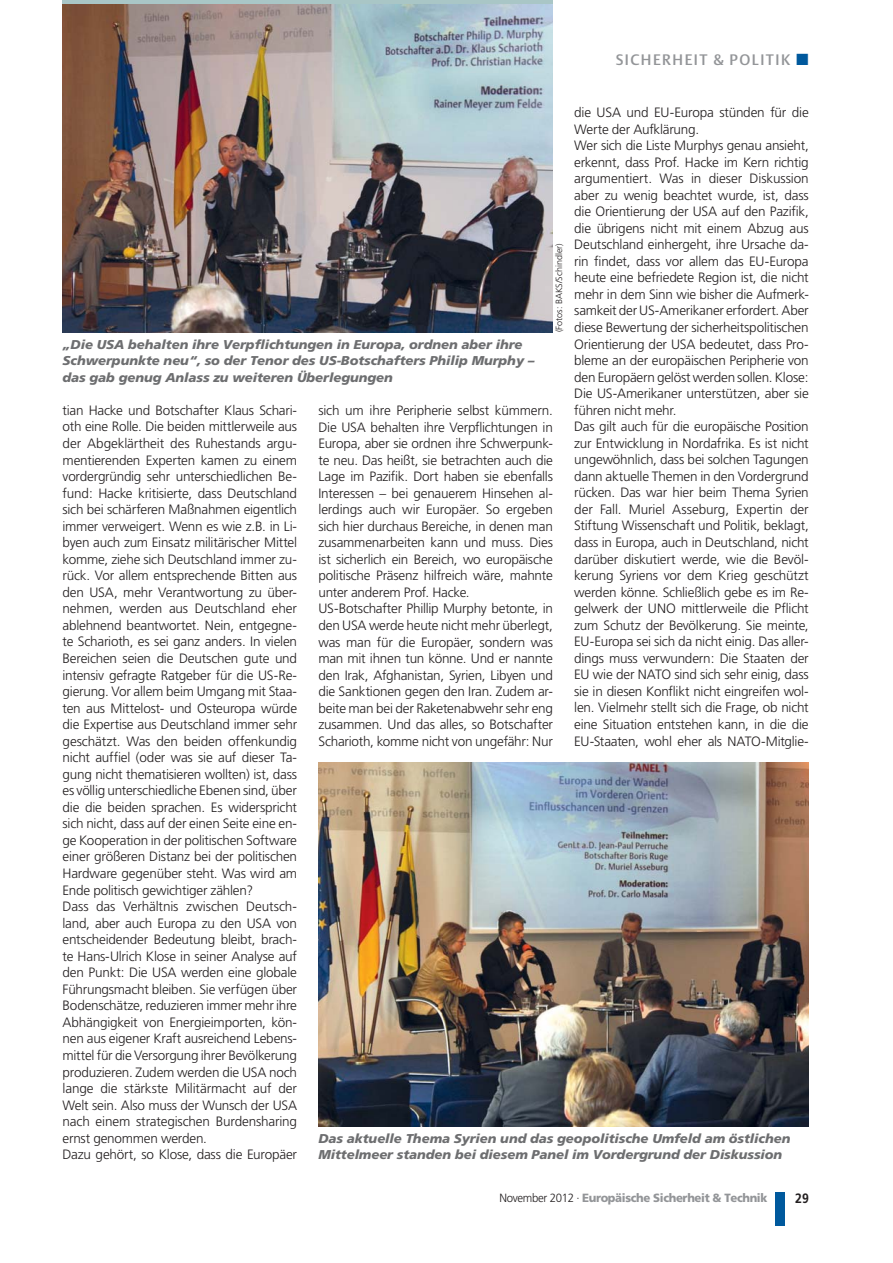
<style>
.page{position:relative;width:893px;height:1263px;background:#fff}
.page>*{position:absolute;margin:0;border:0;box-sizing:border-box;transform-origin:0 0}
.t1{font:15px "DTL Argo T Medium";letter-spacing:.1em;color:#939598}
.t2{font:300 13.5px/16.5px "Frutiger";letter-spacing:-.02em;color:#231f20}
.t3{font:700 13.5px "Frutiger";color:#231f20;scale:.9 1}
.t4{font:italic 900 12.75px/16.5px "Frutiger";letter-spacing:-.005em;color:#6d6e70}
.t5{font:900 11.85px "Frutiger";letter-spacing:-.03em;color:#939598;scale:.96 1}
.t6{font:300 9px "Frutiger";color:#231f20}
.s1{font-family:"European Pi Three";color:#00599d}
.s2{font-family:"Frutiger LT Std";font-weight:300;color:#231f20}
</style>
<div class="page">
<div style="left:775px;top:1192px;width:9px;height:34px;background:#00599d"></div>
<img style="left:318px;top:762px;width:491px;height:364px">
<img style="left:63px;top:4px;width:490px;height:328px">
<p class="t1" style="left:616px;top:54px;width:195px">SICHERHEIT &amp; POLITIK <span class="s1">-</span></p>
<p class="t2" style="left:574px;top:105px;width:236px">die USA und EU-Europa stünden für die Werte der Aufklärung.<br>Wer sich die Liste Murphys genau ansieht, erkennt, dass Prof. Hacke im Kern richtig argumentiert. Was in dieser Diskussion aber zu wenig beachtet wurde, ist, dass die Orientierung der USA auf den Pazifik, die übrigens nicht mit einem Abzug aus Deutschland einhergeht, ihre Ursache da&shy;rin findet, dass vor allem das EU-Europa heute eine befriedete Region ist, die nicht mehr in dem Sinn wie bisher die Aufmerk&shy;samkeit der US-Amerikaner erfordert. Aber diese Bewertung der sicherheitspolitischen Orientierung der USA bedeutet, dass Pro&shy;bleme an der europäischen Peripherie von den Europäern gelöst werden sollen. Klose:<br>Die US-Amerikaner unterstützen, aber sie führen nicht mehr.<br>Das gilt auch für die europäische Position zur Entwicklung in Nordafrika. Es ist nicht ungewöhnlich, dass bei solchen Tagungen dann aktuelle Themen in den Vordergrund rücken. Das war hier beim Thema Syrien der Fall. Muriel Asseburg, Expertin der Stiftung Wissenschaft und Politik, beklagt, dass in Europa, auch in Deutschland, nicht darüber diskutiert werde, wie die Bevöl&shy;kerung Syriens vor dem Krieg geschützt werden könne. Schließlich gebe es im Re&shy;gelwerk der UNO mittlerweile die Pflicht zum Schutz der Bevölkerung. Sie meinte, EU-Europa sei sich da nicht einig. Das aller&shy;dings muss verwundern: Die Staaten der EU wie der NATO sind sich sehr einig, dass sie in diesen Konflikt nicht eingreifen wol&shy;len. Vielmehr stellt sich die Frage, ob nicht eine Situation entstehen kann, in die die EU-Staaten, wohl eher als NATO-Mitglie-</p>
<p class="t6" style="left:555px;top:332px;width:91px;rotate:-90deg">(Fotos: BAKS/Schindler)</p>
<p class="t4" style="left:63px;top:337px;width:473px">„Die USA behalten ihre Verpflichtungen in Europa, ordnen aber ihre<br>Schwerpunkte neu“, so der Tenor des US-Botschafters Philip Murphy – das gab genug Anlass zu weiteren Überlegungen</p>
<p class="t2" style="left:63px;top:403px;width:236px">tian Hacke und Botschafter Klaus Schari&shy;oth eine Rolle. Die beiden mittlerweile aus der Abgeklärtheit des Ruhestands argu&shy;mentierenden Experten kamen zu einem vordergründig sehr unterschiedlichen Be&shy;fund: Hacke kritisierte, dass Deutschland sich bei schärferen Maßnahmen eigentlich immer verweigert. Wenn es wie z.B. in Li&shy;byen auch zum Einsatz militärischer Mittel komme, ziehe sich Deutschland immer zu&shy;rück. Vor allem entsprechende Bitten aus den USA, mehr Verantwortung zu über&shy;nehmen, werden aus Deutschland eher ablehnend beantwortet. Nein, entgegne&shy;te Scharioth, es sei ganz anders. In vielen Bereichen seien die Deutschen gute und intensiv gefragte Ratgeber für die US-Re&shy;gierung. Vor allem beim Umgang mit Staa&shy;ten aus Mittelost- und Osteuropa würde die Expertise aus Deutschland immer sehr geschätzt. Was den beiden offenkundig nicht auffiel (oder was sie auf dieser Ta&shy;gung nicht thematisieren wollten) ist, dass es völlig unterschiedliche Ebenen sind, über die die beiden sprachen. Es widerspricht sich nicht, dass auf der einen Seite eine en&shy;ge Kooperation in der politischen Software einer größeren Distanz bei der politischen Hardware gegenüber steht. Was wird am Ende politisch gewichtiger zählen?<br>Dass das Verhältnis zwischen Deutsch&shy;land, aber auch Europa zu den USA von entscheidender Bedeutung bleibt, brach&shy;te Hans-Ulrich Klose in seiner Analyse auf den Punkt: Die USA werden eine globale Führungsmacht bleiben. Sie verfügen über Bodenschätze, reduzieren immer mehr ihre Abhängigkeit von Energieimporten, kön&shy;nen aus eigener Kraft ausreichend Lebens&shy;mittel für die Versorgung ihrer Bevölkerung produzieren. Zudem werden die USA noch lange die stärkste Militärmacht auf der Welt sein. Also muss der Wunsch der USA nach einem strategischen Burdensharing ernst genommen werden.<br>Dazu gehört, so Klose, dass die Europäer</p>
<p class="t2" style="left:318px;top:403px;width:236px">sich um ihre Peripherie selbst kümmern.<br>Die USA behalten ihre Verpflichtungen in Europa, aber sie ordnen ihre Schwerpunk&shy;te neu. Das heißt, sie betrachten auch die Lage im Pazifik. Dort haben sie ebenfalls Interessen – bei genauerem Hinsehen al&shy;lerdings auch wir Europäer. So ergeben sich hier durchaus Bereiche, in denen man zusammenarbeiten kann und muss. Dies ist sicherlich ein Bereich, wo europäische politische Präsenz hilfreich wäre, mahnte unter anderem Prof. Hacke.<br>US-Botschafter Phillip Murphy betonte, in den USA werde heute nicht mehr überlegt, was man für die Europäer, sondern was man mit ihnen tun könne. Und er nannte den Irak, Afghanistan, Syrien, Libyen und die Sanktionen gegen den Iran. Zudem ar&shy;beite man bei der Raketenabwehr sehr eng zusammen. Und das alles, so Botschafter Scharioth, komme nicht von ungefähr: Nur</p>
<p class="t4" style="left:318px;top:1131px;width:474px">Das aktuelle Thema Syrien und das geopolitische Umfeld am östlichen<br>Mittelmeer standen bei diesem Panel im Vordergrund der Diskussion</p>
<p class="t5" style="left:499px;top:1193px;width:281px"><span class="s2">November 2012 ·</span> Europäische Sicherheit &amp; Technik</p>
<p class="t3" style="left:795px;top:1192px;width:17px">29</p>
</div>
